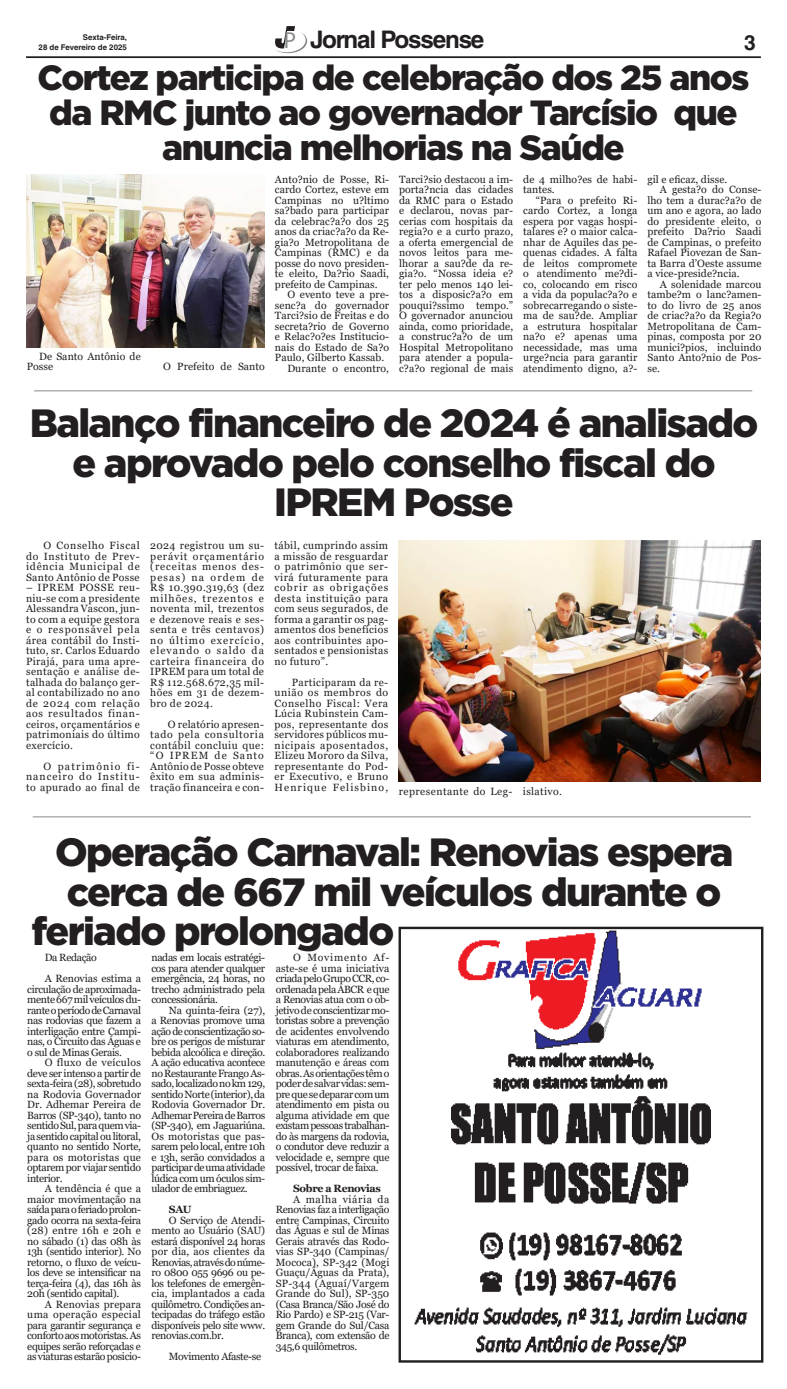
<style>
.page{position:relative;width:787px;height:1389px;background:#fff}
.page>*{position:absolute;margin:0;border:0;box-sizing:border-box;transform-origin:0 0}
.t1{font:900 39.38px/39.4px "Gotham";letter-spacing:-.04em;color:#231f20;text-align:center}
.t2{font:900 35px/35px "Gotham";letter-spacing:-.04em;color:#231f20;text-align:center}
.t3{font:700 24.24px "Helvetica LT Std";letter-spacing:-.05em;color:#231f20}
.t4{font:700 21px "Helvetica LT Std";color:#231f20}
.t5{font:10.5px/10.5px "Georgia";letter-spacing:.005em;color:#231f20;text-align:justify}
.t6{font:10.5px "Georgia";letter-spacing:.045em;color:#231f20}
.t7{font:10.5px "Georgia";letter-spacing:-.035em;color:#231f20}
.t8{font:700 10.5px "Georgia";letter-spacing:-.035em;color:#231f20}
.t9{font:700 7.88px/9.5px "Helvetica LT Std";color:#231f20;text-align:right}
.s1{font-family:"Myriad Pro";font-weight:400;font-size:23.01px;color:#86888b}
</style>
<div class="page">
<hr style="left:26px;top:56px;width:734px;height:2px;background:#231f20">
<svg style="left:275px;top:26px;width:32px;height:27px"></svg>
<img style="left:414px;top:930px;width:334px;height:425px">
<div style="left:398px;top:927px;width:365px;height:436px;border:2px solid #231f20"></div>
<hr style="left:33px;top:817px;width:717px;height:1px;background:#86888b">
<hr style="left:34px;top:391px;width:718px;height:1px;background:#86888b">
<img style="left:26px;top:175px;width:238px;height:172px">
<img style="left:398px;top:541px;width:362px;height:241px">
<p class="t9" style="left:39px;top:33px;width:90px">Sexta-Feira,<br>28 de Fevereiro de 2025</p>
<h3 class="t3" style="left:283px;top:25px;width:202px"><span class="s1">P</span> Jornal Possense</h3>
<h3 class="t4" style="left:743px;top:30px;width:13px">3</h3>
<h2 class="t2" style="left:38px;top:60px;width:713px">Cortez participa de celebração dos 25 anos da RMC junto ao governador Tarcísio que anuncia melhorias na Saúde</h2>
<p class="t5" style="left:27px;top:351px;width:115px;text-indent:12px">De Santo Antônio de<br>Posse</p>
<p class="t5" style="left:163px;top:362px;width:103px">O Prefeito de Santo</p>
<p class="t5" style="left:275px;top:174px;width:116px">Anto?nio de Posse, Ri&shy;cardo Cortez, esteve em Campinas no u?ltimo sa?bado para participar da celebrac?a?o dos 25 anos da criac?a?o da Re&shy;gia?o Metropolitana de Campinas (RMC) e da posse do novo presiden&shy;te eleito, Da?rio Saadi, prefeito de Campinas.</p>
<p class="t5" style="left:287px;top:290px;width:103px">O evento teve a pre-</p>
<p class="t5" style="left:275px;top:300px;width:116px">senc?a do governador</p>
<p class="t5" style="left:275px;top:311px;width:116px">Tarci?sio de Freitas e do</p>
<p class="t5" style="left:275px;top:321px;width:115px">secreta?rio de Governo</p>
<p class="t5" style="left:275px;top:332px;width:116px">e Relac?o?es Institucio-</p>
<p class="t5" style="left:275px;top:342px;width:115px">nais do Estado de Sa?o</p>
<p class="t5" style="left:275px;top:353px;width:111px">Paulo, Gilberto Kassab.</p>
<p class="t5" style="left:287px;top:363px;width:103px">Durante o encontro,</p>
<p class="t5" style="left:399px;top:174px;width:116px">Tarci?sio destacou a im&shy;porta?ncia das cidades da RMC para o Estado e declarou, novas par&shy;cerias com hospitais da regia?o e a curto prazo, a oferta emergencial de novos leitos para me&shy;lhorar a sau?de da re&shy;gia?o. “Nossa ideia e? ter pelo menos 140 lei&shy;tos a disposic?a?o em pouqui?ssimo tempo.” O governador anunciou ainda, como prioridade, a construc?a?o de um Hospital Metropolitano para atender a popula&shy;c?a?o regional de mais</p>
<p class="t5" style="left:523px;top:174px;width:116px">de 4 milho?es de habi&shy;tantes.</p>
<p class="t5" style="left:523px;top:195px;width:116px;text-indent:12px">“Para o prefeito Ri&shy;cardo Cortez, a longa espera por vagas hospi&shy;talares e? o maior calca&shy;nhar de Aquiles das pe&shy;quenas cidades. A falta de leitos compromete o atendimento me?di&shy;co, colocando em risco a vida da populac?a?o e sobrecarregando o siste&shy;ma de sau?de. Ampliar a estrutura hospitalar na?o e? apenas uma necessidade, mas uma urge?ncia para garantir atendimento digno, a?-</p>
<p class="t5" style="left:647px;top:174px;width:81px">gil e eficaz, disse.</p>
<p class="t5" style="left:659px;top:185px;width:103px">A gesta?o do Conse-</p>
<p class="t5" style="left:647px;top:195px;width:115px">lho tem a durac?a?o de</p>
<p class="t5" style="left:647px;top:206px;width:116px">um ano e agora, ao lado</p>
<p class="t5" style="left:647px;top:216px;width:115px">do presidente eleito, o</p>
<p class="t5" style="left:647px;top:227px;width:115px">prefeito Da?rio Saadi</p>
<p class="t5" style="left:647px;top:237px;width:115px">de Campinas, o prefeito</p>
<p class="t5" style="left:647px;top:248px;width:116px">Rafael Piovezan de San-</p>
<p class="t5" style="left:647px;top:258px;width:116px">ta Barra d’Oeste assume</p>
<p class="t5" style="left:647px;top:269px;width:94px">a vice-preside?ncia.</p>
<p class="t5" style="left:659px;top:279px;width:103px">A solenidade marcou</p>
<p class="t5" style="left:647px;top:290px;width:116px">tambe?m o lanc?amen-</p>
<p class="t5" style="left:647px;top:300px;width:115px">to do livro de 25 anos</p>
<p class="t5" style="left:647px;top:311px;width:116px">de criac?a?o da Regia?o</p>
<p class="t5" style="left:647px;top:321px;width:116px">Metropolitana de Cam-</p>
<p class="t5" style="left:647px;top:332px;width:116px">pinas, composta por 20</p>
<p class="t5" style="left:647px;top:342px;width:116px">munici?pios, incluindo</p>
<p class="t5" style="left:647px;top:353px;width:116px">Santo Anto?nio de Pos-</p>
<p class="t5" style="left:647px;top:363px;width:14px">se.</p>
<h1 class="t1" style="left:30px;top:403px;width:729px">Balanço financeiro de 2024 é analisado e aprovado pelo conselho fiscal do<br>IPREM Posse</h1>
<p class="t5" style="left:26px;top:541px;width:115px;text-indent:17px">O Conselho Fiscal do Instituto de Prev&shy;idência Municipal de Santo Antônio de Posse</p>
<p class="t5" style="left:26px;top:583px;width:115px">– IPREM POSSE reu&shy;niu-se com a presidente Alessandra Vascon, jun&shy;to com a equipe gestora e o responsável pela área contábil do Insti&shy;tuto, sr. Carlos Eduardo Pirajá, para uma apre&shy;sentação e análise de&shy;talhada do balanço ger&shy;al contabilizado no ano de 2024 com relação aos resultados finan&shy;ceiros, orçamentários e patrimoniais do último exercício.</p>
<p class="t5" style="left:26px;top:761px;width:115px;text-indent:17px">O patrimônio fi&shy;nanceiro do Institu&shy;to apurado ao final de</p>
<p class="t5" style="left:150px;top:541px;width:115px">2024 registrou um su&shy;perávit orçamentário (receitas menos des&shy;pesas) na ordem de R$ 10.390.319,63 (dez milhões, trezentos e noventa mil, trezentos e dezenove reais e ses&shy;senta e três centavos) no último exercício, elevando o saldo da carteira financeira do IPREM para um total de R$ 112.568.672,35 mil&shy;hões em 31 de dezem&shy;bro de 2024.</p>
<p class="t5" style="left:150px;top:719px;width:115px;text-indent:17px">O relatório apresen&shy;tado pela consultoria contábil concluiu que: “O IPREM de Santo Antônio de Posse obteve êxito em sua adminis&shy;tração financeira e con-</p>
<p class="t5" style="left:274px;top:541px;width:115px">tábil, cumprindo assim a missão de resguardar o patrimônio que ser&shy;virá futuramente para cobrir as obrigações desta instituição para com seus segurados, de forma a garantir os pag&shy;amentos dos benefícios aos contribuintes apo&shy;sentados e pensionistas no futuro”.</p>
<p class="t5" style="left:274px;top:677px;width:115px;text-indent:17px">Participaram da re&shy;união os membros do Conselho Fiscal: Vera Lúcia Rubinstein Cam&shy;pos, representante dos servidores públicos mu&shy;nicipais aposentados, Elizeu Mororo da Silva, representante do Pod&shy;er Executivo, e Bruno</p>
<p class="t6" style="left:274px;top:785px;width:289px">Henrique Felisbino, representante do Leg- islativo.</p>
<h1 class="t1" style="left:55px;top:832px;width:679px">Operação Carnaval: Renovias espera</h1>
<h1 class="t1" style="left:67px;top:871px;width:655px">cerca de 667 mil veículos durante o</h1>
<h1 class="t1" style="left:32px;top:911px;width:364px">feriado prolongado</h1>
<p class="t5" style="left:45px;top:947px;width:98px;line-height:21px">Da Redação<br>A Renovias estima a</p>
<p class="t5" style="left:27px;top:984px;width:115px">circulação de aproximada&shy;mente 667 mil veículos du&shy;rante o período de Carnaval nas rodovias que fazem a interligação entre Campi&shy;nas, o Circuito das Águas e o sul de Minas Gerais.</p>
<p class="t5" style="left:27px;top:1058px;width:115px;text-indent:17px">O fluxo de veículos deve ser intenso a partir de sexta-feira (28), sobretudo na Rodovia Governador Dr. Adhemar Pereira de Barros (SP-340), tanto no sentido Sul, para quem via&shy;ja sentido capital ou litoral, quanto no sentido Norte, para os motoristas que optarem por viajar sentido interior.</p>
<p class="t5" style="left:27px;top:1184px;width:115px;text-indent:17px">A tendência é que a maior movimentação na saída para o feriado prolon&shy;gado ocorra na sexta-feira (28) entre 16h e 20h e no sábado (1) das 08h às 13h (sentido interior). No retorno, o fluxo de veícu&shy;los deve se intensificar na terça-feira (4), das 16h às 20h (sentido capital).</p>
<p class="t5" style="left:27px;top:1299px;width:115px;text-indent:17px">A Renovias prepara uma operação especial para garantir segurança e conforto aos motoristas. As equipes serão reforçadas e as viaturas estarão posicio-</p>
<p class="t5" style="left:151px;top:953px;width:115px">nadas em locais estratégi&shy;cos para atender qualquer emergência, 24 horas, no trecho administrado pela concessionária.</p>
<p class="t5" style="left:151px;top:1005px;width:115px;text-indent:17px">Na quinta-feira (27), a Renovias promove uma ação de conscientização so&shy;bre os perigos de misturar bebida alcoólica e direção.<br>A ação educativa acontece no Restaurante Frango As&shy;sado, localizado no km 129, sentido Norte (interior), da Rodovia Governador Dr.<br>Adhemar Pereira de Barros (SP-340), em Jaguariúna.<br>Os motoristas que pas&shy;sarem pelo local, entre 10h e 13h, serão convidados a participar de uma atividade lúdica com um óculos sim&shy;ulador de embriaguez.</p>
<p class="t8" style="left:169px;top:1203px;width:24px">SAU</p>
<p class="t5" style="left:151px;top:1215px;width:115px;text-indent:17px">O Serviço de Atendi&shy;mento ao Usuário (SAU) estará disponível 24 horas por dia, aos clientes da Renovias, através do núme&shy;ro 0800 055 9696 ou pe&shy;los telefones de emergên&shy;cia, implantados a cada quilômetro. Condições an&shy;tecipadas do tráfego estão disponíveis pelo site www. renovias.com.br.</p>
<p class="t7" style="left:169px;top:1350px;width:94px">Movimento Afaste-se</p>
<p class="t5" style="left:276px;top:953px;width:115px;text-indent:17px">O Movimento Af&shy;aste-se é uma iniciativa criada pelo Grupo CCR, co&shy;ordenada pela ABCR e que a Renovias atua com o ob&shy;jetivo de conscientizar mo&shy;toristas sobre a prevenção de acidentes envolvendo viaturas em atendimento, colaboradores realizando manutenção e áreas com obras. As orientações têm o poder de salvar vidas: sem&shy;pre que se deparar com um atendimento em pista ou alguma atividade em que existam pessoas trabalhan&shy;do às margens da rodovia, o condutor deve reduzir a velocidade e, sempre que possível, trocar de faixa.</p>
<p class="t8" style="left:293px;top:1182px;width:89px">Sobre a Renovias</p>
<p class="t5" style="left:276px;top:1194px;width:115px;text-indent:17px">A malha viária da Renovias faz a interligação entre Campinas, Circuito das Águas e sul de Minas Gerais através das Rodo&shy;vias SP-340 (Campinas/ Mococa), SP-342 (Mogi Guaçu/Águas da Prata), SP-344 (Aguaí/Vargem Grande do Sul), SP-350 (Casa Branca/São José do Rio Pardo) e SP-215 (Var&shy;gem Grande do Sul/Casa Branca), com extensão de 345,6 quilômetros.</p>
</div>
